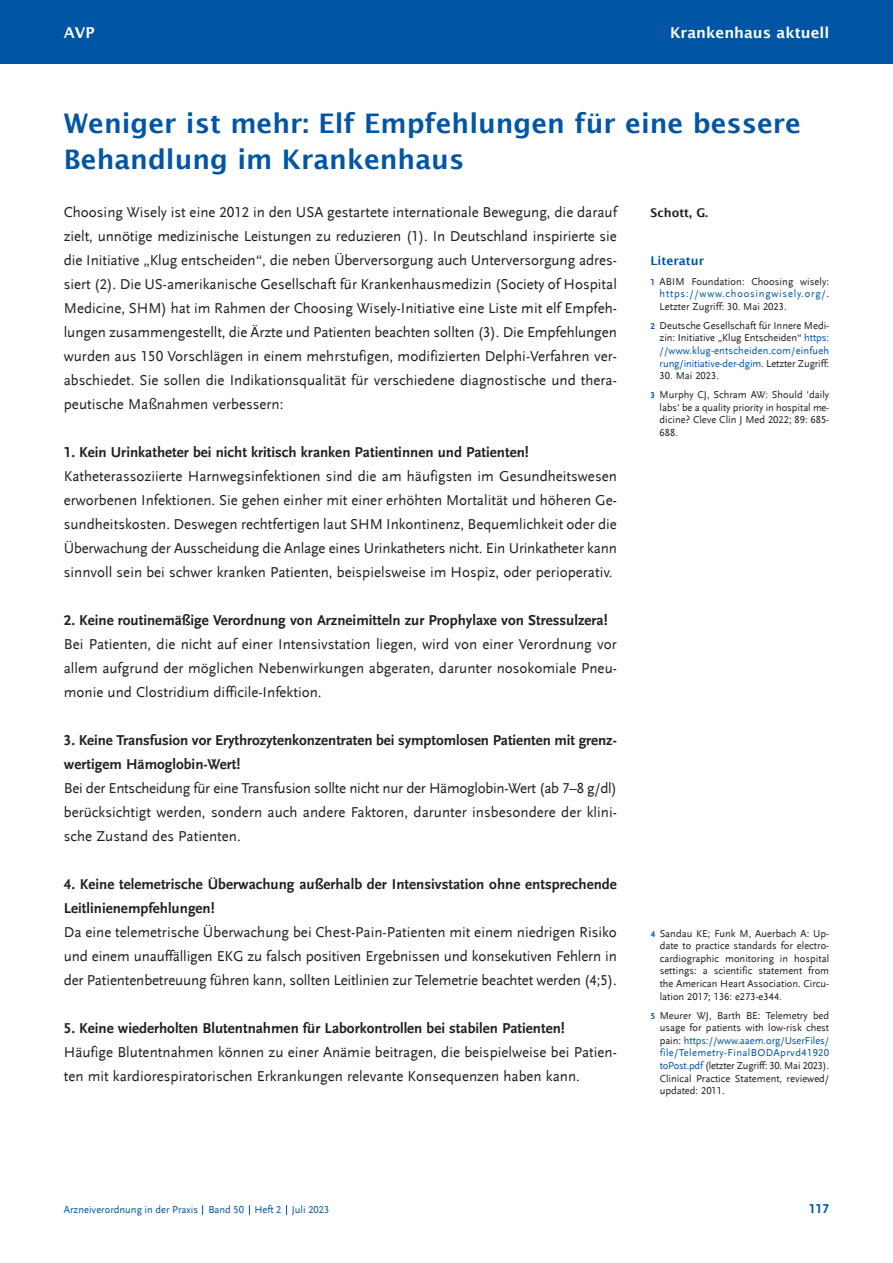
<style>
.page{position:relative;width:893px;height:1263px;background:#fff}
.page>*{position:absolute;margin:0;border:0;box-sizing:border-box;transform-origin:0 0}
.t1{font:600 27px/36px "Lucida Sans";color:#0155a5}
.t2{font:15px/24px "Scala Sans LF";color:#231f20;text-align:justify}
.t3{font:700 15px/24px "Scala Sans LF";color:#231f20}
.t4{font:600 15px "Lucida Sans";color:#fff}
.t5{font:700 13.5px "Scala Sans LF";color:#0155a5}
.t6{font:600 12px "Lucida Sans";color:#0155a5}
.t7{font:600 12px "Lucida Sans";color:#231f20}
.t8{font:10.5px/12.6px "Scala Sans LF";color:#231f20;text-align:justify}
.t9{font:10.5px "Scala Sans LF";color:#0155a5}
.s1{font-weight:700;font-size:9px;color:#0155a5}
.s2{color:#0155a5}
</style>
<div class="page">
<div style="left:0;top:0;width:893px;height:64px;background:#0155a5"></div>
<p class="t4" style="left:64px;top:24px;width:32px">AVP</p>
<p class="t4" style="left:670px;top:24px;width:161px">Krankenhaus aktuell</p>
<p class="t1" style="left:64px;top:105px;width:739px">Weniger ist mehr: Elf Empfehlungen für eine bessere<br>Behandlung im Krankenhaus</p>
<p class="t2" style="left:64px;top:200px;width:555px">Choosing Wisely ist eine 2012 in den USA gestartete internationale Bewegung, die darauf zielt, unnötige medizinische Leistungen zu reduzieren (1). In Deutschland inspirierte sie die Initiative „Klug entscheiden“, die neben Überversorgung auch Unterversorgung adres - siert (2). Die US-amerikanische Gesellschaft für Krankenhausmedizin (Society of Hospital Medicine, SHM) hat im Rahmen der Choosing Wisely-Initiative eine Liste mit elf Empfeh&shy;lungen zusammengestellt, die Ärzte und Patienten beachten sollten (3). Die Empfehlungen wurden aus 150 Vorschlägen in einem mehrstufigen, modifizierten Delphi-Verfahren ver&shy;abschiedet. Sie sollen die Indikationsqualität für verschiedene diagnostische und thera&shy;peutische Maßnahmen verbessern:</p>
<p class="t3" style="left:64px;top:441px;width:467px">1. Kein Urinkatheter bei nicht kritisch kranken Patientinnen und Patienten!</p>
<p class="t2" style="left:64px;top:464px;width:555px">Katheterassoziierte Harnwegsinfektionen sind die am häufigsten im Gesundheitswesen erworbenen Infektionen. Sie gehen einher mit einer erhöhten Mortalität und höheren Ge&shy;sundheitskosten. Deswegen rechtfertigen laut SHM Inkontinenz, Bequemlichkeit oder die Überwachung der Ausscheidung die Anlage eines Urinkatheters nicht. Ein Urinkatheter kann sinnvoll sein bei schwer kranken Patienten, beispielsweise im Hospiz, oder perioperativ.</p>
<p class="t3" style="left:64px;top:609px;width:545px">2. Keine routinemäßige Verordnung von Arzneimitteln zur Prophylaxe von Stressulzera!</p>
<p class="t2" style="left:64px;top:632px;width:555px">Bei Patienten, die nicht auf einer Intensivstation liegen, wird von einer Verordnung vor allem aufgrund der möglichen Nebenwirkungen abgeraten, darunter nosokomiale Pneu&shy;monie und Clostridium difficile-Infektion.</p>
<p class="t3" style="left:64px;top:729px;width:554px">3. Keine Transfusion vor Erythrozytenkonzentraten bei symptomlosen Patienten mit grenz - wertigem Hämoglobin-Wert!</p>
<p class="t2" style="left:64px;top:776px;width:555px">Bei der Entscheidung für eine Transfusion sollte nicht nur der Hämoglobin-Wert (ab 7–8 g/dl) berücksichtigt werden, sondern auch andere Faktoren, darunter insbesondere der klini - sche Zustand des Patienten.</p>
<p class="t3" style="left:64px;top:873px;width:555px">4. Keine telemetrische Überwachung außerhalb der Intensivstation ohne entsprechende<br>Leitlinienempfehlungen!</p>
<p class="t2" style="left:64px;top:920px;width:555px">Da eine telemetrische Überwachung bei Chest-Pain-Patienten mit einem niedrigen Risiko und einem unauffälligen EKG zu falsch positiven Ergebnissen und konsekutiven Fehlern in der Patientenbetreuung führen kann, sollten Leitlinien zur Telemetrie beachtet werden (4;5).</p>
<p class="t3" style="left:64px;top:1017px;width:503px">5. Keine wiederholten Blutentnahmen für Laborkontrollen bei stabilen Patienten!</p>
<p class="t2" style="left:64px;top:1040px;width:555px">Häufige Blutentnahmen können zu einer Anämie beitragen, die beispielweise bei Patien - ten mit kardiorespiratorischen Erkrankungen relevante Konsequenzen haben kann.</p>
<p class="t7" style="left:651px;top:205px;width:59px">Schott, G.</p>
<p class="t6" style="left:651px;top:253px;width:55px">Literatur</p>
<p class="t8" style="left:660px;top:275px;width:171px;text-indent:-9px"><span class="s1">1</span> ABIM Foundation: Choosing wisely: <span class="s2">https://www.choosingwisely.org/</span>.<br>Letzter Zugriff: 30. Mai 2023.</p>
<p class="t8" style="left:660px;top:319px;width:171px;text-indent:-9px"><span class="s1">2</span> Deutsche Gesellschaft für Innere Medi&shy;zin: Initiative „Klug Entscheiden“ <span class="s2">https: //www.klug-entscheiden.com/einfueh rung/initiative-der-dgim</span>. Letzter Zugriff:</p>
<p class="t8" style="left:660px;top:370px;width:61px">30. Mai 2023.</p>
<p class="t8" style="left:660px;top:389px;width:171px;text-indent:-9px"><span class="s1">3</span> Murphy CJ, Schram AW: Should 'daily labs' be a quality priority in hospital me&shy;dicine? Cleve Clin J Med 2022; 89: 685- 688.</p>
<p class="t8" style="left:660px;top:927px;width:171px;text-indent:-9px"><span class="s1">4</span> Sandau KE; Funk M, Auerbach A: Up&shy;date to practice standards for electro&shy;cardiographic monitoring in hospital settings: a scientific statement from the American Heart Association. Circu&shy;lation 2017; 136: e273-e344.</p>
<p class="t8" style="left:660px;top:1009px;width:171px;text-indent:-9px"><span class="s1">5</span> Meurer WJ, Barth BE: Telemetry bed usage for patients with low-risk chest pain: <span class="s2">https://www.aaem.org/UserFiles/ file/Telemetry-FinalBODAprvd41920 toPost.pdf</span> (letzter Zugriff: 30. Mai 2023).<br>Clinical Practice Statement, reviewed/ updated: 2011.</p>
<p class="t9" style="left:64px;top:1204px;width:267px">Arzneiverordnung in der Praxis Band 50 Heft 2 Juli 2023</p>
<p class="t5" style="left:809px;top:1201px;width:22px">117</p>
</div>
